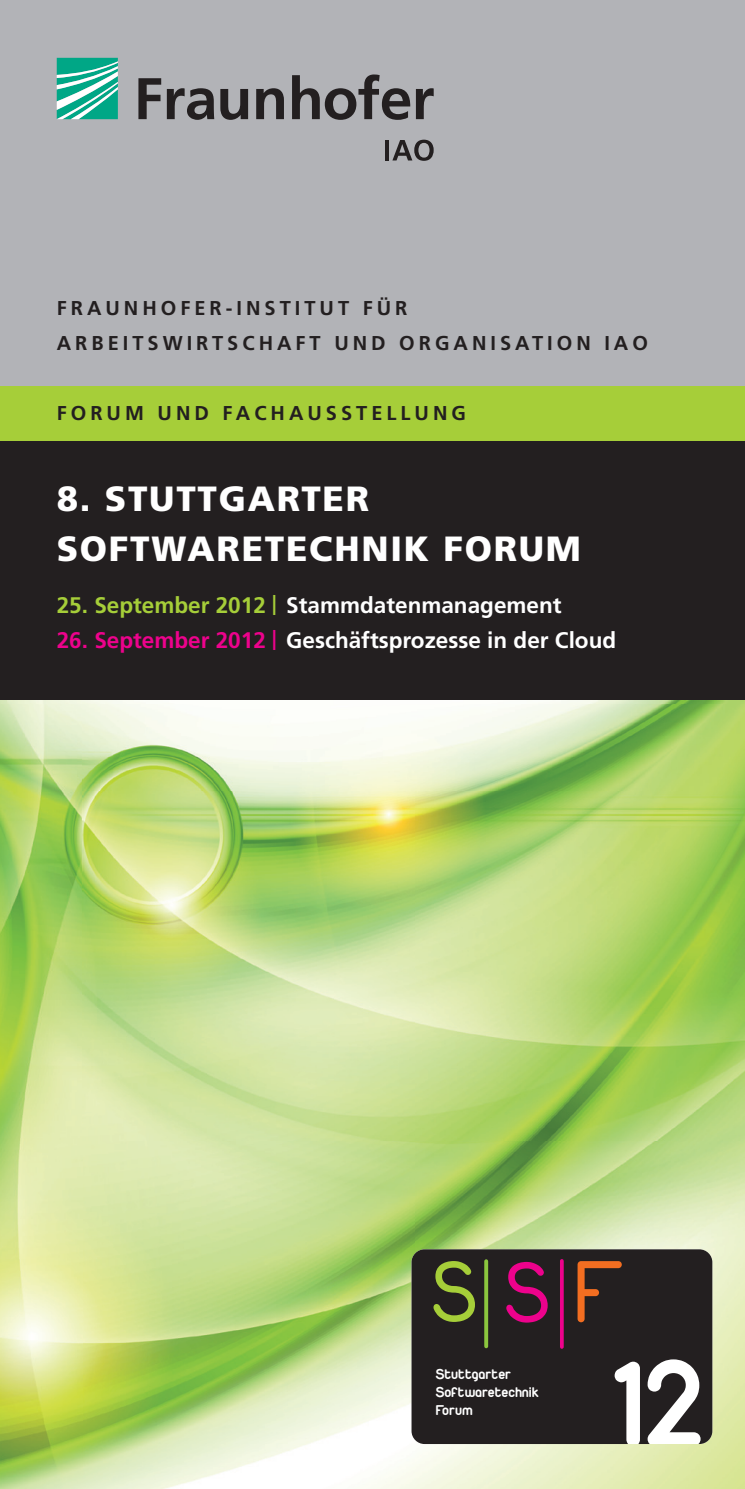
<style>
.page{position:relative;width:745px;height:1489px;background:#fff}
.page>*{position:absolute;margin:0;border:0;box-sizing:border-box;transform-origin:0 0}
.t1{font:900 35px/50px "Frutiger LT Com";letter-spacing:.05em;color:#fff}
.t2{font:700 22.5px "Frutiger LT Com";color:#fff}
.t3{font:700 20px/35px "Frutiger LT Com";letter-spacing:.2em;color:#231f20}
.t4{font:15px/18px "Duepuntozerobold";color:#fff;scale:1.06 1}
.s1{color:#a6ce39}
.s2{font-size:20px;color:#a6ce39}
.s3{color:#ed028c}
.s4{font-size:20px;color:#ed028c}
</style>
<div class="page">
<div style="left:0;top:381px;width:744px;height:60px;background:#a6ce39"></div>
<div style="left:0;top:441px;width:744px;height:262px;background:#231f20"></div>
<div style="left:0;top:0;width:744px;height:385px;background:#b2b3b7"></div>
<img style="left:0;top:700px;width:744px;height:788px">
<svg style="left:57px;top:58px;width:61px;height:61px;background:#4abfa8"></svg>
<svg style="left:138px;top:74px;width:295px;height:46px"></svg>
<svg style="left:385px;top:140px;width:3px;height:20px"></svg>
<svg style="left:392px;top:140px;width:41px;height:21px"></svg>
<svg style="left:411px;top:1249px;width:300px;height:194px;background:#322e2f"></svg>
<svg style="left:484px;top:1261px;width:4px;height:85px"></svg>
<svg style="left:559px;top:1260px;width:4px;height:86px"></svg>
<svg style="left:433px;top:1260px;width:41px;height:61px;background:#525e29"></svg>
<svg style="left:506px;top:1261px;width:41px;height:61px;background:#6c1447"></svg>
<svg style="left:577px;top:1260px;width:44px;height:62px;background:#5d3520"></svg>
<p class="t3" style="left:57px;top:291px;width:592px">FRAUNHOFER-INSTITUT FÜR<br>ARBEITSWIRTSCHAFT UND ORGANISATION IAO</p>
<p class="t3" style="left:57px;top:396px;width:410px">FORUM UND FACHAUSSTELLUNG</p>
<h1 class="t1" style="left:57px;top:473px;width:525px">8. STUTTGARTER<br>SOFTWARETECHNIK FORUM</h1>
<p class="t2" style="left:57px;top:592px;width:506px"><span class="s1">25. SEPTEMBER 2012</span> <span class="s2">|</span> STAMMDATENMANAGEMENT</p>
<p class="t2" style="left:57px;top:627px;width:560px"><span class="s3">26. SEPTEMBER 2012</span> <span class="s4">|</span> GESCHÄFTSPROZESSE IN DER CLOUD</p>
<p class="t4" style="left:435px;top:1364px;width:99px">Stuttgarter<br>Softwaretechnik<br>Forum</p>
</div>
